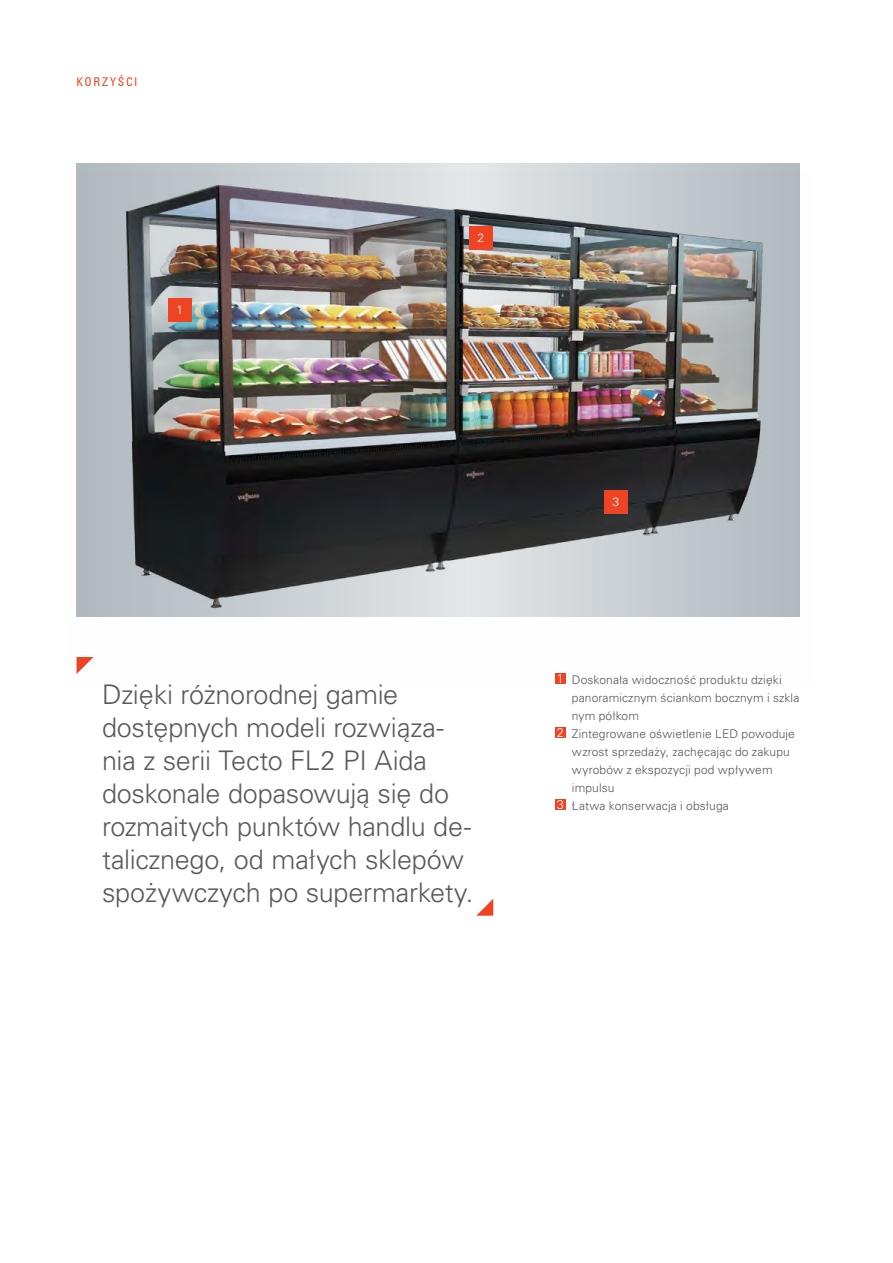
<style>
.page{position:relative;width:893px;height:1263px;background:#fff}
.page>*{position:absolute;margin:0;border:0;box-sizing:border-box;transform-origin:0 0}
.t1{font:300 27px/33px "Univers LTCYR 45";letter-spacing:-.01em;color:#58595b}
.t2{font:300 12px "Univers LTCYR 45";letter-spacing:.01em;color:#52555b}
.t3{font:condensed 12px "Univers LTCYR 57";letter-spacing:.13em;color:#ef4423}
.t4{font:300 12px "Univers LTCYR 45";color:#fff}
.s1{font-size:12.75px;color:#fff}
</style>
<div class="page">
<img style="left:76px;top:172px;width:724px;height:502px">
<svg style="left:77px;top:657px;width:17px;height:17px"></svg>
<div style="left:168px;top:298px;width:24px;height:23px;background:#ef4423"></div>
<div style="left:469px;top:226px;width:24px;height:23px;background:#ef4423"></div>
<div style="left:604px;top:490px;width:24px;height:23px;background:#ef4423"></div>
<div style="left:555px;top:673px;width:11px;height:11px;background:#ef4423"></div>
<div style="left:555px;top:727px;width:11px;height:11px;background:#ef4423"></div>
<div style="left:555px;top:799px;width:11px;height:11px;background:#ef4423"></div>
<svg style="left:476px;top:899px;width:17px;height:17px"></svg>
<p class="t3" style="left:77px;top:74px;width:63px">KORZYŚCI</p>
<p class="t4" style="left:176px;top:302px;width:8px">1</p>
<p class="t4" style="left:477px;top:230px;width:8px">2</p>
<h1 class="t1" style="left:102px;top:677px;width:373px">Dzięki różnorodnej gamie dostępnych modeli rozwiąza&shy;nia z serii Tecto FL2 PI Aida doskonale dopasowują się do rozmaitych punktów handlu de&shy;talicznego, od małych sklepów spożywczych po supermarkety.</h1>
<p class="t4" style="left:612px;top:494px;width:8px">3</p>
<p class="t2" style="left:557px;top:672px;width:227px"><span class="s1">1</span> Doskonała widoczność produktu dzięki</p>
<p class="t2" style="left:572px;top:690px;width:229px">panoramicznym ściankom bocznym i szkla</p>
<p class="t2" style="left:572px;top:708px;width:69px">nym półkom</p>
<p class="t2" style="left:557px;top:726px;width:240px"><span class="s1">2</span> Zintegrowane oświetlenie LED powoduje</p>
<p class="t2" style="left:572px;top:744px;width:219px">wzrost sprzedaży, zachęcając do zakupu</p>
<p class="t2" style="left:572px;top:762px;width:202px">wyrobów z ekspozycji pod wpływem</p>
<p class="t2" style="left:572px;top:780px;width:44px">impulsu</p>
<p class="t2" style="left:557px;top:798px;width:174px"><span class="s1">3</span> Łatwa konserwacja i obsługa</p>
</div>
